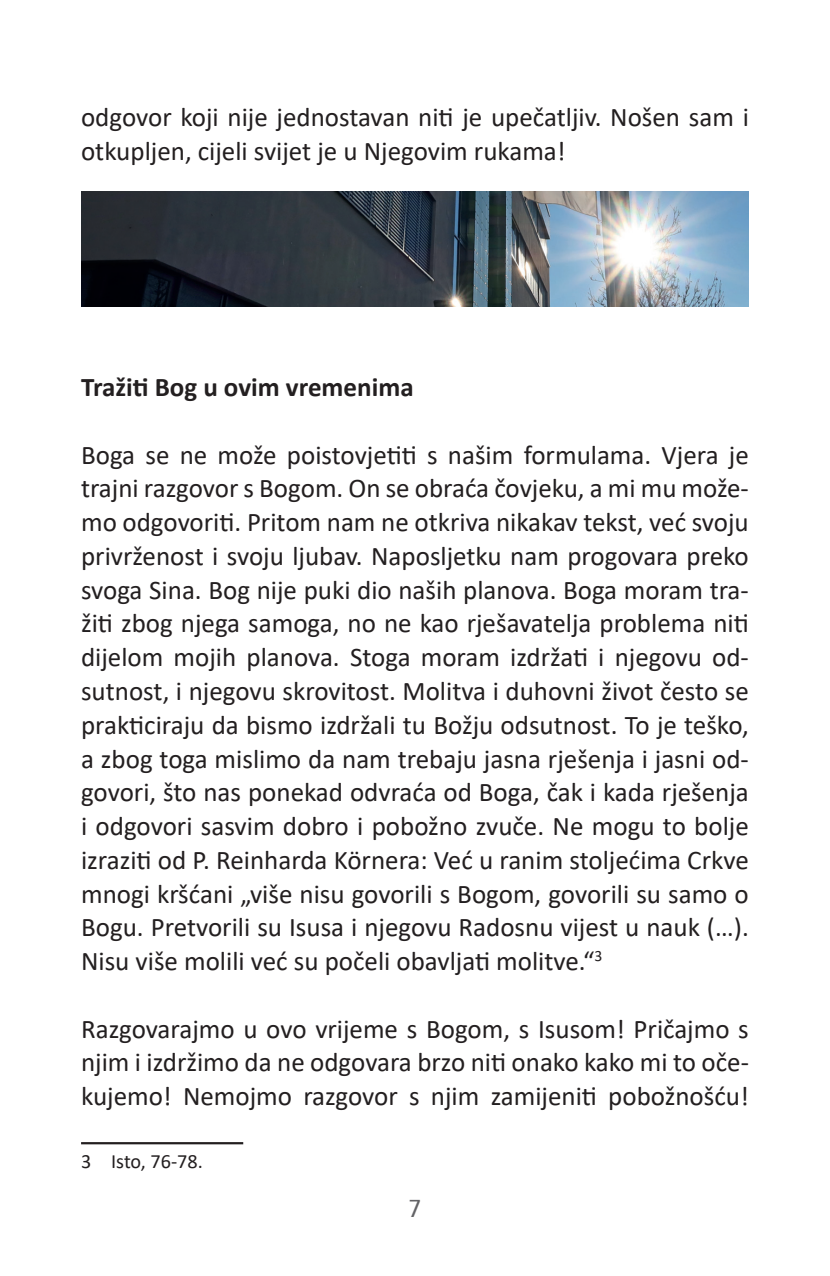
<style>
.page{position:relative;width:830px;height:1276px;background:#fff}
.page>*{position:absolute;margin:0;border:0;box-sizing:border-box;transform-origin:0 0}
.t1{font:27px/33.8px "Calibri";color:#231f20;text-align:justify}
.t2{font:700 27px "Calibri";color:#231f20}
.t3{font:27px "Agfa Rotis Semisans";color:#636366}
.t4{font:20.25px "Calibri";color:#231f20}
</style>
<div class="page">
<hr style="left:81px;top:1142px;width:162px;height:2px;background:#231f20">
<img style="left:81px;top:191px;width:667px;height:115px">
<p class="t1" style="left:81px;top:99px;width:669px">odgovor koji nije jednostavan niti je upečatljiv. Nošen sam i otkupljen, cijeli svijet je u Njegovim rukama!</p>
<p class="t2" style="left:81px;top:368px;width:334px">Tražiti Bog u ovim vremenima</p>
<p class="t1" style="left:81px;top:437px;width:669px">Boga se ne može poistovjetiti s našim formulama. Vjera je trajni razgovor s Bogom. On se obraća čovjeku, a mi mu može&shy;mo odgovoriti. Pritom nam ne otkriva nikakav tekst, već svoju privrženost i svoju ljubav. Naposljetku nam progovara preko svoga Sina. Bog nije puki dio naših planova. Boga moram tra&shy;žiti zbog njega samoga, no ne kao rješavatelja problema niti dijelom mojih planova. Stoga moram izdržati i njegovu od&shy;sutnost, i njegovu skrovitost. Molitva i duhovni život često se prakticiraju da bismo izdržali tu Božju odsutnost. To je teško, a zbog toga mislimo da nam trebaju jasna rješenja i jasni od&shy;govori, što nas ponekad odvraća od Boga, čak i kada rješenja i odgovori sasvim dobro i pobožno zvuče. Ne mogu to bolje izraziti od P. Reinharda Körnera: Već u ranim stoljećima Crkve mnogi kršćani „više nisu govorili s Bogom, govorili su samo o Bogu. Pretvorili su Isusa i njegovu Radosnu vijest u nauk (…).<br>Nisu više molili već su počeli obavljati molitve.“<sup>3</sup></p>
<p class="t1" style="left:81px;top:1011px;width:669px">Razgovarajmo u ovo vrijeme s Bogom, s Isusom! Pričajmo s njim i izdržimo da ne odgovara brzo niti onako kako mi to oče&shy;kujemo! Nemojmo razgovor s njim zamijeniti pobožnošću!</p>
<p class="t4" style="left:81px;top:1146px;width:123px">3 Isto, 76-78.</p>
<p class="t3" style="left:408px;top:1192px;width:15px">7</p>
</div>
